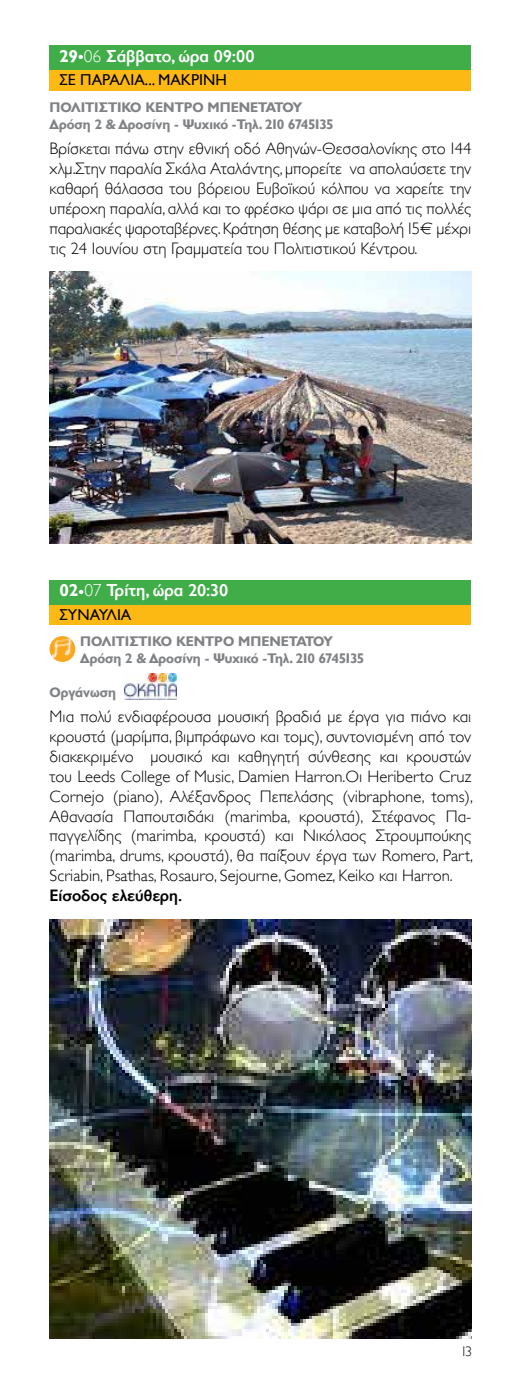
<style>
.page{position:relative;width:521px;height:1389px;background:#fff}
.page>*{position:absolute;margin:0;border:0;box-sizing:border-box;transform-origin:0 0}
.t1{font:600 17.5px "Gill Sans Hel";color:#fff}
.t2{font:300 16.62px/19.9px "Gill Sans Hel";color:#000;text-align:justify}
.t3{font:600 16.62px "Gill Sans Hel";color:#000}
.t4{font:15.75px "Gill Sans Hel";color:#000}
.t5{font:700 14px/16.8px "Gill Sans Hel";color:#808285}
.t6{font:300 14px "Gill Sans Hel";color:#000}
.s1{font-weight:700}
.s2{font-weight:400}
.s3{font-weight:300}
</style>
<div class="page">
<div style="left:50px;top:46px;width:421px;height:45px;background:#fdb913"></div>
<div style="left:50px;top:46px;width:421px;height:24px;background:#41ad49"></div>
<div style="left:50px;top:580px;width:421px;height:45px;background:#fdb913"></div>
<div style="left:50px;top:580px;width:421px;height:24px;background:#41ad49"></div>
<img style="left:50px;top:272px;width:421px;height:271px">
<img style="left:50px;top:920px;width:421px;height:418px">
<img style="left:50px;top:636px;width:25px;height:26px;border-radius:13px">
<img style="left:124px;top:673px;width:52px;height:26px">
<p class="t1" style="left:60px;top:46px;width:197px"><span class="s1">29</span><span class="s2">•</span><span class="s3">06</span> Σάββατο, ώρα 09:00</p>
<p class="t4" style="left:60px;top:72px;width:169px">ΣΕ ΠΑΡΑΛΙΑ... ΜΑΚΡΙΝΗ</p>
<p class="t5" style="left:50px;top:99px;width:20px">Πολιτιστικό</p>
<p class="t5" style="left:145px;top:99px;width:21px">Κέντρο</p>
<p class="t5" style="left:50px;top:99px;width:285px;text-indent:158px">Μπενετάτου<br>Δρόση 2 &amp; Δροσίνη - Ψυχικό -Τηλ. 210 6745135</p>
<p class="t2" style="left:50px;top:138px;width:423px">Βρίσκεται πάνω στην εθνική οδό Αθηνών-Θεσσαλονίκης στο 144 χλμ.Στην παραλία Σκάλα Αταλάντης, μπορείτε να απολαύσετε την καθαρή θάλασσα του βόρειου Ευβοϊκού κόλπου να χαρείτε την υπέροχη παραλία, αλλά και το φρέσκο ψάρι σε μια από τις πολλές παραλιακές ψαροταβέρνες. Κράτηση θέσης με καταβολή 15€ μέχρι τις 24 Ιουνίου στη Γραμματεία του Πολιτιστικού Κέντρου.</p>
<p class="t1" style="left:60px;top:580px;width:170px"><span class="s1">02</span><span class="s2">•</span><span class="s3">07</span> Tρίτη, ώρα 20:30</p>
<p class="t4" style="left:60px;top:606px;width:73px">ΣΥΝΑΥΛΙΑ</p>
<p class="t5" style="left:80px;top:633px;width:20px">Πολιτιστικό</p>
<p class="t5" style="left:176px;top:633px;width:21px">Κέντρο</p>
<p class="t5" style="left:80px;top:633px;width:285px;text-indent:158px">Μπενετάτου<br>Δρόση 2 &amp; Δροσίνη - Ψυχικό -Τηλ. 210 6745135</p>
<p class="t5" style="left:50px;top:684px;width:68px">Οργάνωση</p>
<p class="t2" style="left:50px;top:706px;width:425px">Μια πολύ ενδιαφέρουσα μουσική βραδιά με έργα για πιάνο και κρουστά (μαρίμπα, βιμπράφωνο και τομς), συντονισμένη από τον διακεκριμένο μουσικό και καθηγητή σύνθεσης και κρουστών του Leeds College of Music, Damien Harron.Οι Heriberto Cruz Cornejo (piano), Αλέξανδρος Πεπελάσης (vibraphone, toms), Αθανασία Παπουτσιδάκι (marimba, κρουστά), Στέφανος Πα&shy;παγγελίδης (marimba, κρουστά) και Νικόλαος Στρουμπούκης (marimba, drums, κρουστά), θα παίξουν έργα των Romero, Part, Scriabin, Psathas, Rosauro, Sejourne, Gomez, Keiko και Harron.</p>
<p class="t3" style="left:50px;top:886px;width:134px">Είσοδος ελεύθερη.</p>
<p class="t6" style="left:462px;top:1344px;width:12px">13</p>
</div>
